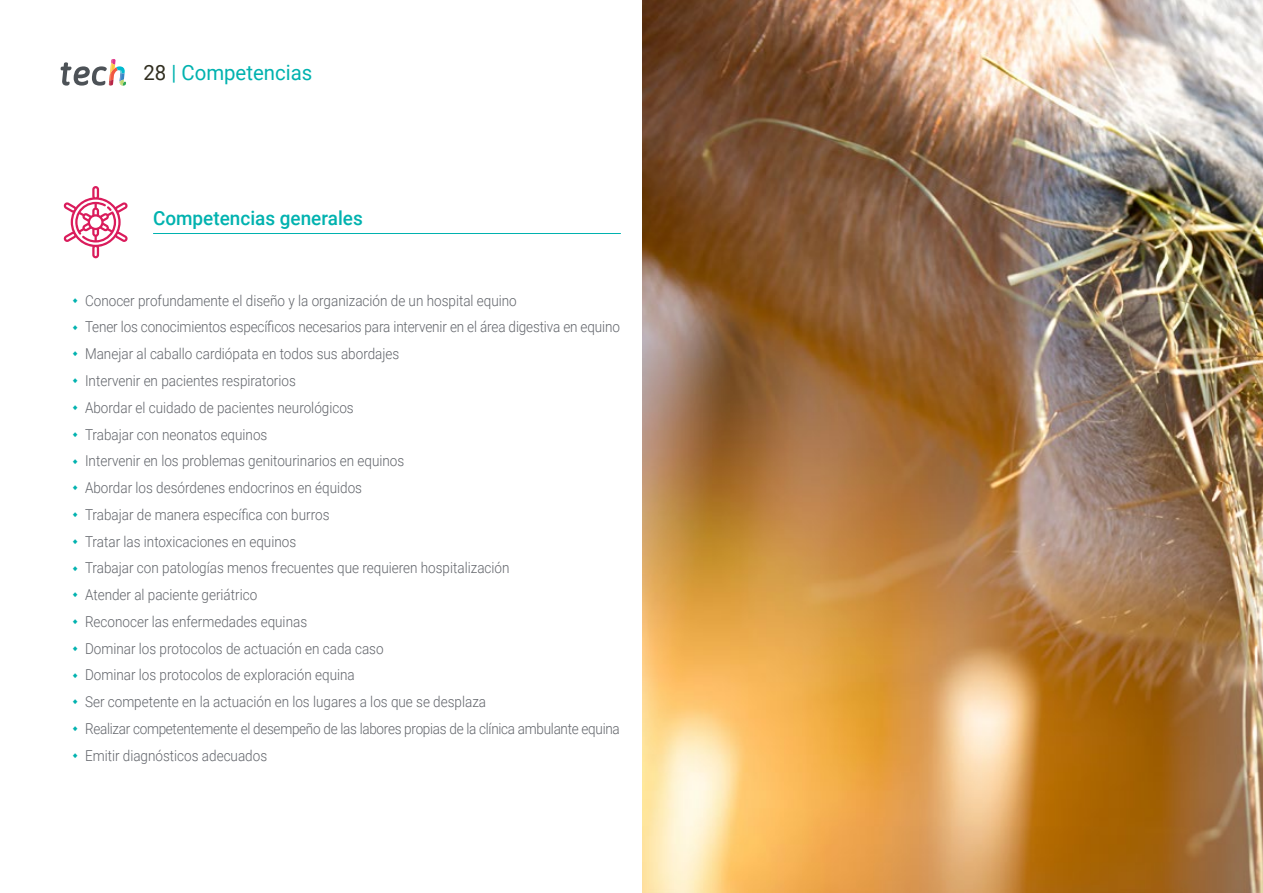
<style>
.page{position:relative;width:1263px;height:893px;background:#fff}
.page>*{position:absolute;margin:0;border:0;box-sizing:border-box;transform-origin:0 0}
.t1{font:21px "Roboto";color:#00b2af}
.t2{font:500 19.5px "Roboto";color:#00b2af}
.t3{font:300 15px/26.7px "Roboto";color:#61646a;scale:.9 1}
.s1{color:#312e20}
</style>
<div class="page">
<hr style="left:153px;top:233px;width:468px;height:1px;background:#00b2af">
<svg style="left:63px;top:186px;width:65px;height:72px"></svg>
<img style="left:642px;top:0;width:621px;height:893px">
<svg style="left:61px;top:59px;width:65px;height:27px"></svg>
<h1 class="t1" style="left:144px;top:57px;width:170px"><span class="s1">28</span> | Competencias</h1>
<h2 class="t2" style="left:153px;top:205px;width:211px">Competencias generales</h2>
<p class="t3" style="left:85px;top:286px;width:596px">Conocer profundamente el diseño y la organización de un hospital equino<br>Tener los conocimientos específicos necesarios para intervenir en el área digestiva en equino Manejar al caballo cardiópata en todos sus abordajes<br>Intervenir en pacientes respiratorios<br>Abordar el cuidado de pacientes neurológicos<br>Trabajar con neonatos equinos<br>Intervenir en los problemas genitourinarios en equinos<br>Abordar los desórdenes endocrinos en équidos<br>Trabajar de manera específica con burros<br>Tratar las intoxicaciones en equinos<br>Trabajar con patologías menos frecuentes que requieren hospitalización<br>Atender al paciente geriátrico<br>Reconocer las enfermedades equinas<br>Dominar los protocolos de actuación en cada caso<br>Dominar los protocolos de exploración equina<br>Ser competente en la actuación en los lugares a los que se desplaza<br>Realizar competentemente el desempeño de las labores propias de la clínica ambulante equina Emitir diagnósticos adecuados</p>
</div>
